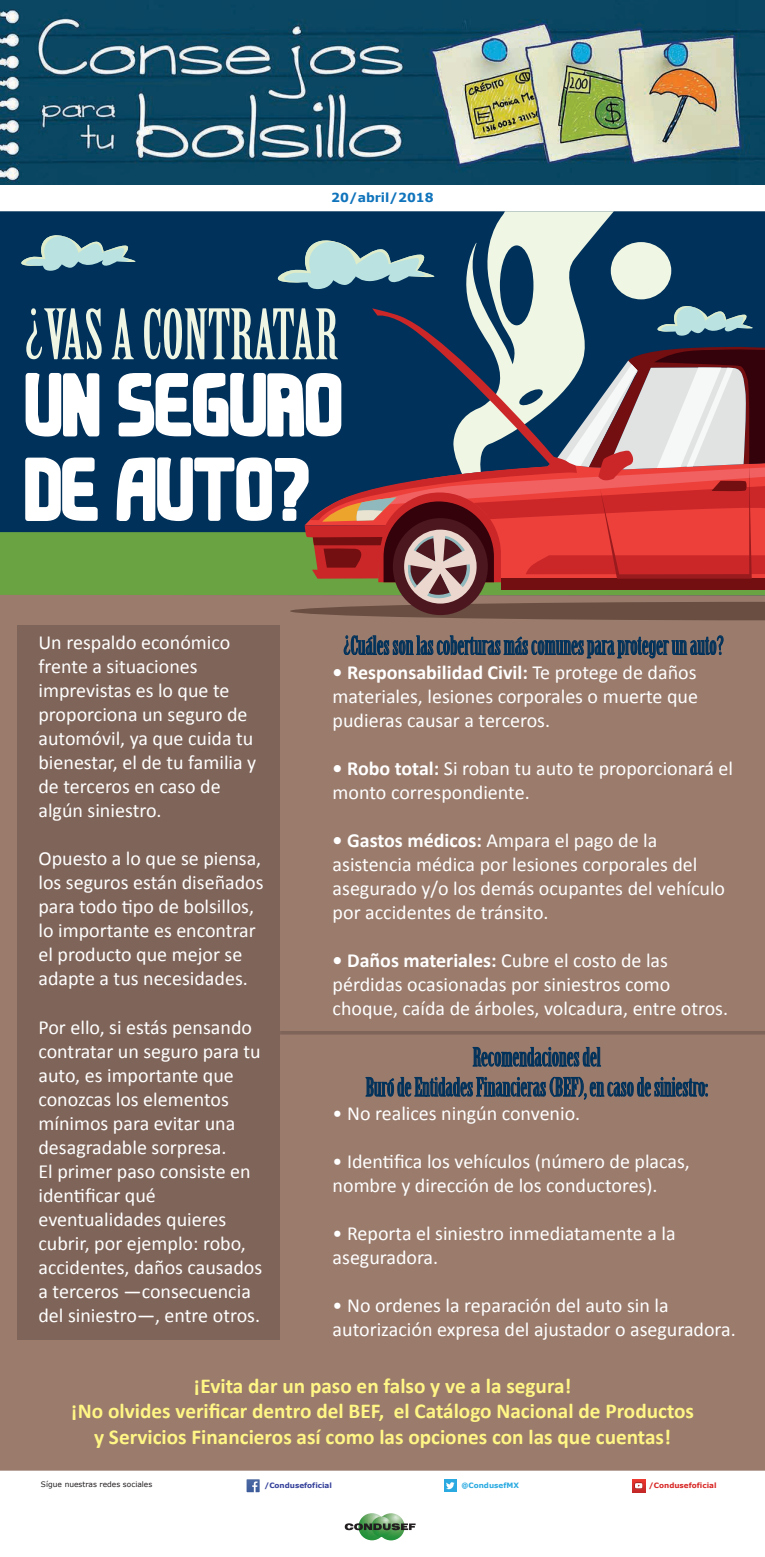
<style>
.page{position:relative;width:765px;height:1557px;background:#fff}
.page>*{position:absolute;margin:0;border:0;box-sizing:border-box;transform-origin:0 0}
.t1{font:70.38px/84.5px "Cokelines";color:#fff}
.t2{font:67.88px "Birch Std";color:#eff6e3}
.t3{font:25px/30px "Birch Std";color:#00315a;text-align:center}
.t4{font:700 21.25px/25.5px "Calibri";color:#fff685;text-align:center}
.t5{font:20px/24px "Calibri";color:#fff}
.t6{font:700 12.5px "Verdana";color:#1074bc}
.t7{font:7.5px "Verdana";color:#231f20}
.t8{font:700 7.25px "Verdana";color:#35419a}
.t9{font:700 7.25px "Verdana";color:#d72926}
.t10{font:700 7.25px "Verdana";color:#2aaae1}
.s1{font-weight:700}
</style>
<div class="page">
<img style="left:0;top:0;width:765px;height:185px">
<img style="left:358px;top:1512px;width:28px;height:28px;border-radius:14px">
<img style="left:377px;top:1513px;width:28px;height:27px;border-radius:14px">
<img style="left:371px;top:1516px;width:21px;height:20px;border-radius:10px">
<svg style="left:345px;top:1523px;width:71px;height:7px"></svg>
<svg style="left:444px;top:1479px;width:13px;height:12px"></svg>
<svg style="left:446px;top:1482px;width:9px;height:6px"></svg>
<svg style="left:247px;top:1479px;width:13px;height:12px"></svg>
<svg style="left:632px;top:1479px;width:13px;height:12px"></svg>
<div style="left:0;top:211px;width:765px;height:451px;background:#00315a"></div>
<div style="left:0;top:532px;width:765px;height:63px;background:#6aa342"></div>
<div style="left:0;top:595px;width:765px;height:875px;background:#9a7b6c"></div>
<svg style="left:21px;top:235px;width:115px;height:36px"></svg>
<svg style="left:269px;top:211px;width:496px;height:409px"></svg>
<svg style="left:344px;top:635px;width:379px;height:23px"></svg>
<div style="left:18px;top:625px;width:262px;height:714px;background:#7f6459"></div>
<svg style="left:473px;top:1047px;width:128px;height:20px"></svg>
<svg style="left:366px;top:1076px;width:342px;height:23px"></svg>
<svg style="left:280px;top:1030px;width:485px;height:4px;fill:#7f6459"></svg>
<p class="t6" style="left:331px;top:189px;width:104px">20/abril/2018</p>
<h2 class="t2" style="left:25px;top:296px;width:315px">¿VAS A CONTRATAR</h2>
<h1 class="t1" style="left:25px;top:362px;width:319px">un SEGURO<br>DE AUTO?</h1>
<p class="t5" style="left:38px;top:630px;width:219px">Un respaldo económico frente a situaciones imprevistas es lo que te proporciona un seguro de automóvil, ya que cuida tu bienestar, el de tu familia y de terceros en caso de algún siniestro.</p>
<p class="t5" style="left:38px;top:846px;width:227px">Opuesto a lo que se piensa, los seguros están diseñados para todo tipo de bolsillos, lo importante es encontrar el producto que mejor se adapte a tus necesidades.</p>
<p class="t5" style="left:38px;top:1014px;width:225px">Por ello, si estás pensando contratar un seguro para tu auto, es importante que conozcas los elementos mínimos para evitar una desagradable sorpresa.<br>El primer paso consiste en identificar qué eventualidades quieres cubrir, por ejemplo: robo, accidentes, daños causados a terceros —consecuencia del siniestro—, entre otros.</p>
<p class="t3" style="left:344px;top:631px;width:382px">¿Cuáles son las coberturas más comunes para proteger un auto?</p>
<p class="t5" style="left:333px;top:660px;width:367px;text-align:justify"><span class="s1">• Responsabilidad Civil:</span> Te protege de daños materiales, lesiones corporales o muerte que pudieras causar a terceros.</p>
<p class="t5" style="left:333px;top:756px;width:402px"><span class="s1">• Robo total:</span> Si roban tu auto te proporcionará el monto correspondiente.</p>
<p class="t5" style="left:333px;top:828px;width:394px"><span class="s1">• Gastos médicos:</span> Ampara el pago de la asistencia médica por lesiones corporales del asegurado y/o los demás ocupantes del vehículo por accidentes de tránsito.</p>
<p class="t5" style="left:333px;top:948px;width:397px"><span class="s1">• Daños materiales:</span> Cubre el costo de las pérdidas ocasionadas por siniestros como choque, caída de árboles, volcadura, entre otros.</p>
<p class="t3" style="left:366px;top:1042px;width:344px">Recomendaciones del<br>Buró de Entidades Financieras (BEF), en caso de siniestro:</p>
<p class="t5" style="left:333px;top:1101px;width:249px">• No realices ningún convenio.</p>
<p class="t5" style="left:333px;top:1149px;width:359px">• Identifica los vehículos (número de placas, nombre y dirección de los conductores).</p>
<p class="t5" style="left:333px;top:1221px;width:345px">• Reporta el siniestro inmediatamente a la aseguradora.</p>
<p class="t5" style="left:333px;top:1293px;width:405px">• No ordenes la reparación del auto sin la autorización expresa del ajustador o aseguradora.</p>
<p class="t4" style="left:71px;top:1372px;width:625px">¡Evita dar un paso en falso y ve a la segura!<br>¡No olvides verificar dentro del BEF, el Catálogo Nacional de Productos y Servicios Financieros así como las opciones con las que cuentas!</p>
<p class="t7" style="left:41px;top:1478px;width:113px">Sígue nuestras redes sociales</p>
<p class="t8" style="left:264px;top:1480px;width:69px">/Condusefoficial</p>
<p class="t10" style="left:462px;top:1480px;width:59px">@CondusefMX</p>
<p class="t9" style="left:649px;top:1480px;width:69px">/Condusefoficial</p>
</div>
